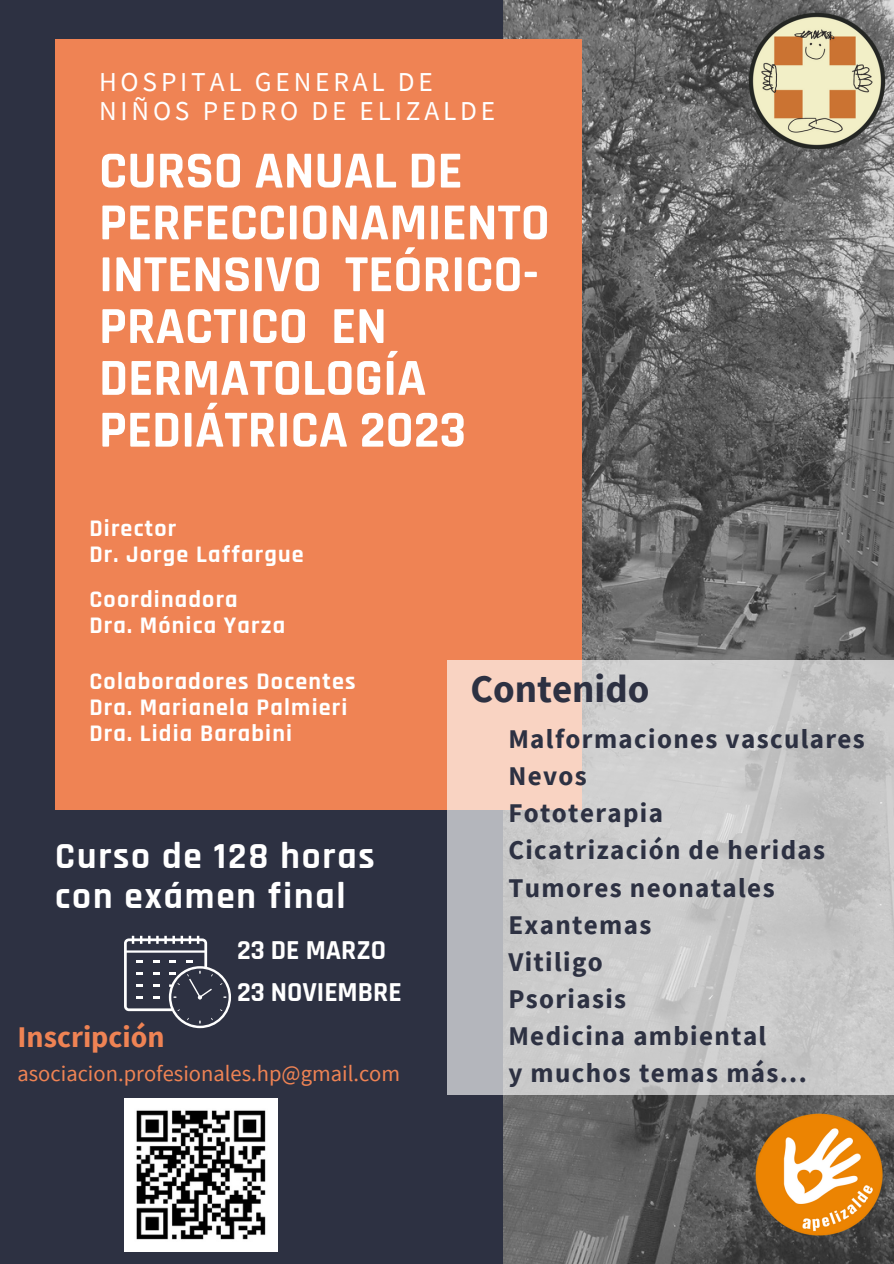
<style>
.page{position:relative;width:894px;height:1264px;background:#fff}
.page>*{position:absolute;margin:0;border:0;box-sizing:border-box;transform-origin:0 0}
.t1{font:700 52.5px/51.8px "Rajdhani";color:#fff}
.t2{font:700 39px "Source Sans Pro";color:#2d3142}
.t3{font:700 37.2px/40px "Rajdhani";letter-spacing:.05em;color:#fff}
.t4{font:700 30px "Source Sans Pro";color:#ef8354}
.t5{font:700 27.75px/41.5px "Rajdhani";color:#fff}
.t6{font:27.3px/29.8px "Source Sans Pro";letter-spacing:.14em;color:#fff}
.t7{font:700 27px/37.2px "Source Sans Pro";letter-spacing:.05em;color:#2d3142}
.t8{font:700 24px/26px "Rajdhani";letter-spacing:.05em;color:#fff}
.t9{font:22.5px "Source Sans Pro";color:#ef8354}
</style>
<div class="page">
<div style="left:0;top:0;width:893px;height:1263px;background:#2d3142"></div>
<img style="left:503px;top:0;width:390px;height:1263px">
<div style="left:55px;top:39px;width:526px;height:770px;background:#ef8354"></div>
<img style="left:753px;top:1112px;width:131px;height:125px">
<img style="left:723px;top:0;width:170px;height:174px">
<svg style="left:124px;top:935px;width:107px;height:93px"></svg>
<svg style="left:447px;top:659px;width:446px;height:435px;background:#ccc8c6"></svg>
<img style="left:124px;top:1098px;width:153px;height:153px">
<p class="t6" style="left:99px;top:66px;width:397px">HOSPITAL GENERAL DE<br>NIÑOS PEDRO DE ELIZALDE</p>
<h1 class="t1" style="left:99px;top:146px;width:452px">CURSO ANUAL DE<br>PERFECCIONAMIENTO<br>INTENSIVO TEÓRICO-<br>PRACTICO EN<br>DERMATOLOGÍA<br>PEDIÁTRICA 2023</h1>
<p class="t8" style="left:89px;top:516px;width:216px">Director<br>Dr. Jorge Laffargue</p>
<p class="t8" style="left:89px;top:587px;width:197px">Coordinadora<br>Dra. Mónica Yarza</p>
<p class="t8" style="left:89px;top:669px;width:267px">Colaboradores Docentes<br>Dra. Marianela Palmieri<br>Dra. Lidia Barabini</p>
<h3 class="t3" style="left:55px;top:836px;width:321px">Curso de 128 horas con exámen final</h3>
<p class="t5" style="left:237px;top:930px;width:166px">23 DE MARZO<br>23 NOVIEMBRE</p>
<p class="t4" style="left:18px;top:1017px;width:149px">Inscripción</p>
<p class="t9" style="left:18px;top:1058px;width:384px">asociacion.profesionales.hp@gmail.com</p>
<h2 class="t2" style="left:470px;top:663px;width:180px">Contenido</h2>
<p class="t7" style="left:508px;top:719px;width:358px">Malformaciones vasculares<br>Nevos<br>Fototerapia<br>Cicatrización de heridas<br>Tumores neonatales<br>Exantemas<br>Vitiligo<br>Psoriasis<br>Medicina ambiental<br>y muchos temas más...</p>
</div>
